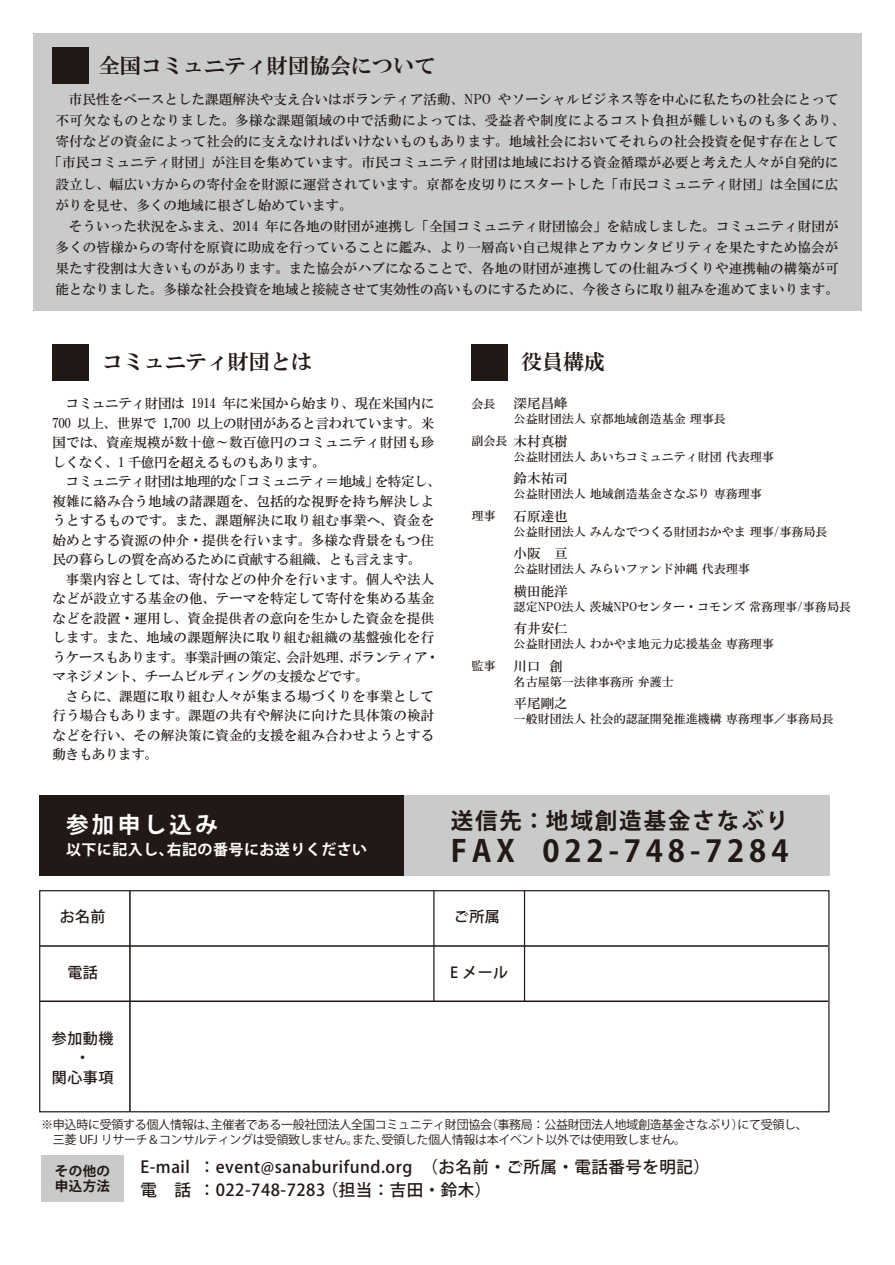
<style>
.page{position:relative;width:895px;height:1265px;background:#fff}
.page>*{position:absolute;margin:0;border:0;box-sizing:border-box;transform-origin:0 0}
.t1{font:700 30px "Koz Go Pr 6 N";letter-spacing:.165em;color:#221815}
.t2{font:700 22.5px "Koz Go Pr 6 N";letter-spacing:.085em;color:#221815}
.t3{font:700 22.5px "Koz Go Pr 6 N";letter-spacing:.15em;color:#fff}
.t4{font:21px "HGS Mincho E";color:#221815}
.t5{font:500 16.5px/22.5px "Koz Go Pr 6 N";letter-spacing:.03em;color:#221815}
.t6{font:500 15px/19.5px "Koz Go Pr 6 N";letter-spacing:.03em;color:#221815;text-align:center}
.t7{font:700 15px "Koz Go Pr 6 N";letter-spacing:.03em;color:#fff}
.t8{font:13.5px/19.5px "HGS Mincho B";letter-spacing:.015em;color:#221815}
.t9{font:700 13.5px/15px "Koz Go Pr 6 N";letter-spacing:.03em;color:#221815}
.t10{font:12px "HGS Mincho B";color:#221815}
.t11{font:12px/15px "Koz Go Pr 6 N";letter-spacing:-.025em;color:#221815}
.s1{font-size:12px}
</style>
<div class="page">
<div style="left:33px;top:33px;width:828px;height:278px;background:#c9caca"></div>
<div style="left:471px;top:344px;width:36px;height:36px;background:#221815"></div>
<div style="left:52px;top:344px;width:36px;height:36px;background:#221815"></div>
<div style="left:52px;top:47px;width:36px;height:36px;background:#221815"></div>
<div style="left:41px;top:1155px;width:83px;height:47px;background:#c9caca"></div>
<div style="left:65px;top:795px;width:765px;height:81px;background:#c9caca"></div>
<div style="left:40px;top:795px;width:364px;height:81px;background:#221815"></div>
<div style="left:39px;top:890px;width:790px;height:222px;border:1px solid #221815"></div>
<hr style="left:40px;top:1000px;width:788px;height:1px;background:#221815">
<hr style="left:40px;top:945px;width:788px;height:1px;background:#221815">
<hr style="left:129px;top:890px;width:2px;height:221px;background:#221815">
<hr style="left:433px;top:890px;width:1px;height:111px;background:#221815">
<hr style="left:524px;top:890px;width:1px;height:111px;background:#221815">
<h3 class="t4" style="left:99px;top:55px;width:337px">全国コミュニティ財団協会について</h3>
<p class="t8" style="left:55px;top:90px;width:784px">　市民性をベースとした課題解決や支え合いはボランティア活動、NPO やソーシャルビジネス等を中心に私たちの社会にとって</p>
<p class="t8" style="left:55px;top:111px;width:791px">不可欠なものとなりました。多様な課題領域の中で活動によっては、受益者や制度によるコスト負担が難しいものも多くあり、</p>
<p class="t8" style="left:55px;top:132px;width:784px">寄付などの資金によって社会的に支えなければいけないものもあります。地域社会においてそれらの社会投資を促す存在として</p>
<p class="t8" style="left:49px;top:153px;width:791px">「市民コミュニティ財団」が注目を集めています。市民コミュニティ財団は地域における資金循環が必要と考えた人々が自発的に</p>
<p class="t8" style="left:55px;top:174px;width:784px">設立し、幅広い方からの寄付金を財源に運営されています。京都を皮切りにスタートした「市民コミュニティ財団」は全国に広</p>
<p class="t8" style="left:55px;top:195px;width:298px">がりを見せ、多くの地域に根ざし始めています。</p>
<p class="t8" style="left:55px;top:216px;width:784px">　そういった状況をふまえ、2014 年に各地の財団が連携し「全国コミュニティ財団協会」を結成しました。コミュニティ財団が</p>
<p class="t8" style="left:55px;top:237px;width:784px">多くの皆様からの寄付を原資に助成を行っていることに鑑み、より一層高い自己規律とアカウンタビリティを果たすため協会が</p>
<p class="t8" style="left:55px;top:258px;width:784px">果たす役割は大きいものがあります。また協会がハブになることで、各地の財団が連携しての仕組みづくりや連携軸の構築が可</p>
<p class="t8" style="left:55px;top:279px;width:784px">能となりました。多様な社会投資を地域と接続させて実効性の高いものにするために、今後さらに取り組みを進めてまいります。</p>
<h3 class="t4" style="left:102px;top:350px;width:212px">コミュニティ財団とは</h3>
<h3 class="t4" style="left:521px;top:350px;width:85px">役員構成</h3>
<p class="t8" style="left:52px;top:393px;width:390px">　コミュニティ財団は 1914 年に米国から始まり、現在米国内に<br>700 以上、世界で 1,700 以上の財団があると言われています。米国では、資産規模が数十億～数百億円のコミュニティ財団も珍しくなく、1 千億円を超えるものもあります。<br>　コミュニティ財団は地理的な「コミュニティ＝地域」を特定し、複雑に絡み合う地域の諸課題を、包括的な視野を持ち解決しようとするものです。また、課題解決に取り組む事業へ、資金を始めとする資源の仲介・提供を行います。多様な背景をもつ住民の暮らしの質を高めるために貢献する組織、とも言えます。<br>　事業内容としては、寄付などの仲介を行います。個人や法人などが設立する基金の他、テーマを特定して寄付を集める基金などを設置・運用し、資金提供者の意向を生かした資金を提供します。また、地域の課題解決に取り組む組織の基盤強化を行うケースもあります。事業計画の策定、会計処理、ボランティア・マネジメント、チームビルディングの支援などです。<br>　さらに、課題に取り組む人々が集まる場づくりを事業として行う場合もあります。課題の共有や解決に向けた具体策の検討などを行い、その解決策に資金的支援を組み合わせようとする動きもあります。</p>
<p class="t10" style="left:471px;top:397px;width:25px">会長</p>
<p class="t8" style="left:513px;top:393px;width:55px">深尾昌峰</p>
<p class="t10" style="left:513px;top:413px;width:213px">公益財団法人 京都地域創造基金 理事長</p>
<p class="t8" style="left:471px;top:431px;width:97px"><span class="s1">副会長</span> 木村真樹</p>
<p class="t10" style="left:513px;top:450px;width:261px">公益財団法人 あいちコミュニティ財団 代表理事</p>
<p class="t8" style="left:513px;top:468px;width:55px">鈴木祐司</p>
<p class="t10" style="left:513px;top:488px;width:249px">公益財団法人 地域創造基金さなぶり 専務理事</p>
<p class="t10" style="left:471px;top:509px;width:25px">理事</p>
<p class="t8" style="left:513px;top:506px;width:55px">石原達也</p>
<p class="t10" style="left:513px;top:525px;width:315px">公益財団法人 みんなでつくる財団おかやま 理事/事務局長</p>
<p class="t8" style="left:513px;top:543px;width:55px">小阪　亘</p>
<p class="t10" style="left:513px;top:563px;width:237px">公益財団法人 みらいファンド沖縄 代表理事</p>
<p class="t8" style="left:513px;top:581px;width:55px">横田能洋</p>
<p class="t10" style="left:513px;top:600px;width:339px">認定NPO法人 茨城NPOセンター・コモンズ 常務理事/事務局長</p>
<p class="t8" style="left:513px;top:618px;width:55px">有井安仁</p>
<p class="t10" style="left:513px;top:638px;width:261px">公益財団法人 わかやま地元力応援基金 専務理事</p>
<p class="t10" style="left:471px;top:659px;width:25px">監事</p>
<p class="t8" style="left:513px;top:656px;width:51px">川口 創</p>
<p class="t10" style="left:513px;top:675px;width:161px">名古屋第一法律事務所 弁護士</p>
<p class="t8" style="left:513px;top:693px;width:55px">平尾剛之</p>
<p class="t10" style="left:513px;top:713px;width:321px">一般財団法人 社会的認証開発推進機構 専務理事／事務局長</p>
<h2 class="t3" style="left:66px;top:812px;width:153px">参加申し込み</h2>
<p class="t7" style="left:66px;top:841px;width:303px">以下に記入し、右記の番号にお送りください</p>
<h2 class="t2" style="left:450px;top:807px;width:339px">送信先：地域創造基金さなぶり</h2>
<h1 class="t1" style="left:450px;top:834px;width:339px">FAX 022-748-7284</h1>
<p class="t6" style="left:60px;top:907px;width:47px">お名前</p>
<p class="t6" style="left:454px;top:907px;width:47px">ご所属</p>
<p class="t6" style="left:67px;top:963px;width:32px">電話</p>
<p class="t6" style="left:450px;top:963px;width:60px">E メール</p>
<p class="t6" style="left:52px;top:1028px;width:63px">参加動機・<br>関心事項</p>
<p class="t11" style="left:41px;top:1117px;width:768px">※申込時に受領する個人情報は、主催者である一般社団法人全国コミュニティ財団協会（事務局：公益財団法人地域創造基金さなぶり）にて受領し、　三菱 UFJ リサーチ＆コンサルティングは受領致しません。また、受領した個人情報は本イベント以外では使用致しません。</p>
<p class="t9" style="left:55px;top:1163px;width:57px">その他の申込方法</p>
<p class="t5" style="left:140px;top:1156px;width:571px">E-mail ：event@sanaburifund.org　（お名前・ご所属・電話番号を明記）電　話 ：022-748-7283 （担当：吉田・鈴木）</p>
</div>
